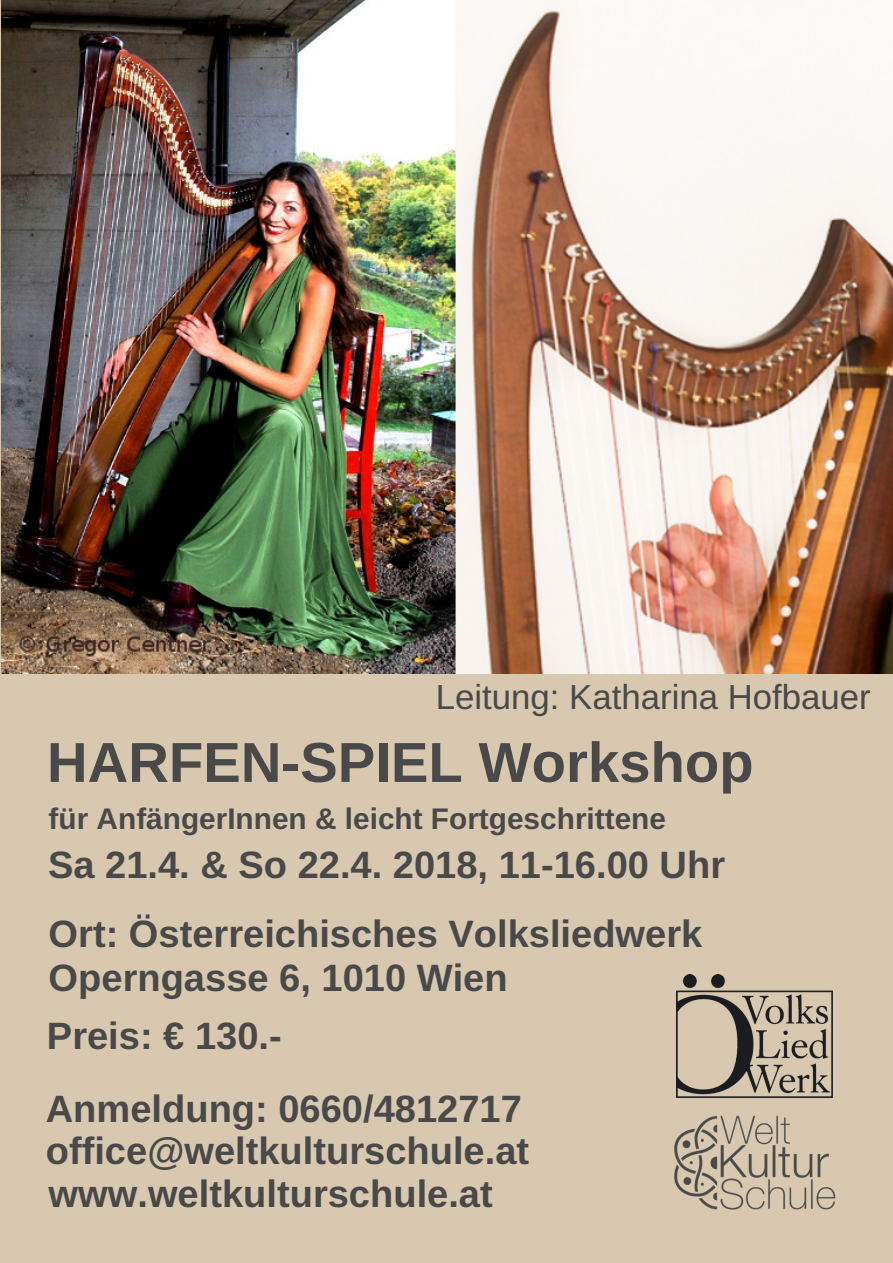
<style>
.page{position:relative;width:893px;height:1263px;background:#fff}
.page>*{position:absolute;margin:0;border:0;box-sizing:border-box;transform-origin:0 0}
.t1{font:700 56.32px "Arimo";color:#494949}
.t2{font:700 38.1px/42.7px "Arimo";color:#494949}
.t3{font:34.8px "Arimo";color:#494949}
.t4{font:700 29.78px "Arimo";color:#494949}
</style>
<div class="page">
<div style="left:0;top:0;width:892px;height:1263px;background:#d8c8b0"></div>
<img style="left:674px;top:1097px;width:162px;height:113px">
<img style="left:676px;top:975px;width:157px;height:122px">
<img style="left:1px;top:0;width:892px;height:673px">
<p class="t3" style="left:436px;top:678px;width:436px">Leitung: Katharina Hofbauer</p>
<h1 class="t1" style="left:47px;top:731px;width:708px">HARFEN-SPIEL Workshop</h1>
<p class="t4" style="left:49px;top:802px;width:619px">für AnfängerInnen &amp; leicht Fortgeschrittene</p>
<p class="t2" style="left:48px;top:843px;width:679px">Sa 21.4. &amp; So 22.4. 2018, 11-16.00 Uhr</p>
<p class="t2" style="left:49px;top:911px;width:655px;line-height:44.5px">Ort: Österreichisches Volksliedwerk<br>Operngasse 6, 1010 Wien</p>
<p class="t2" style="left:47px;top:1014px;width:236px">Preis: € 130.-</p>
<p class="t2" style="left:46px;top:1087px;width:485px">Anmeldung: 0660/4812717 office@weltkulturschule.at www.weltkulturschule.at</p>
</div>
